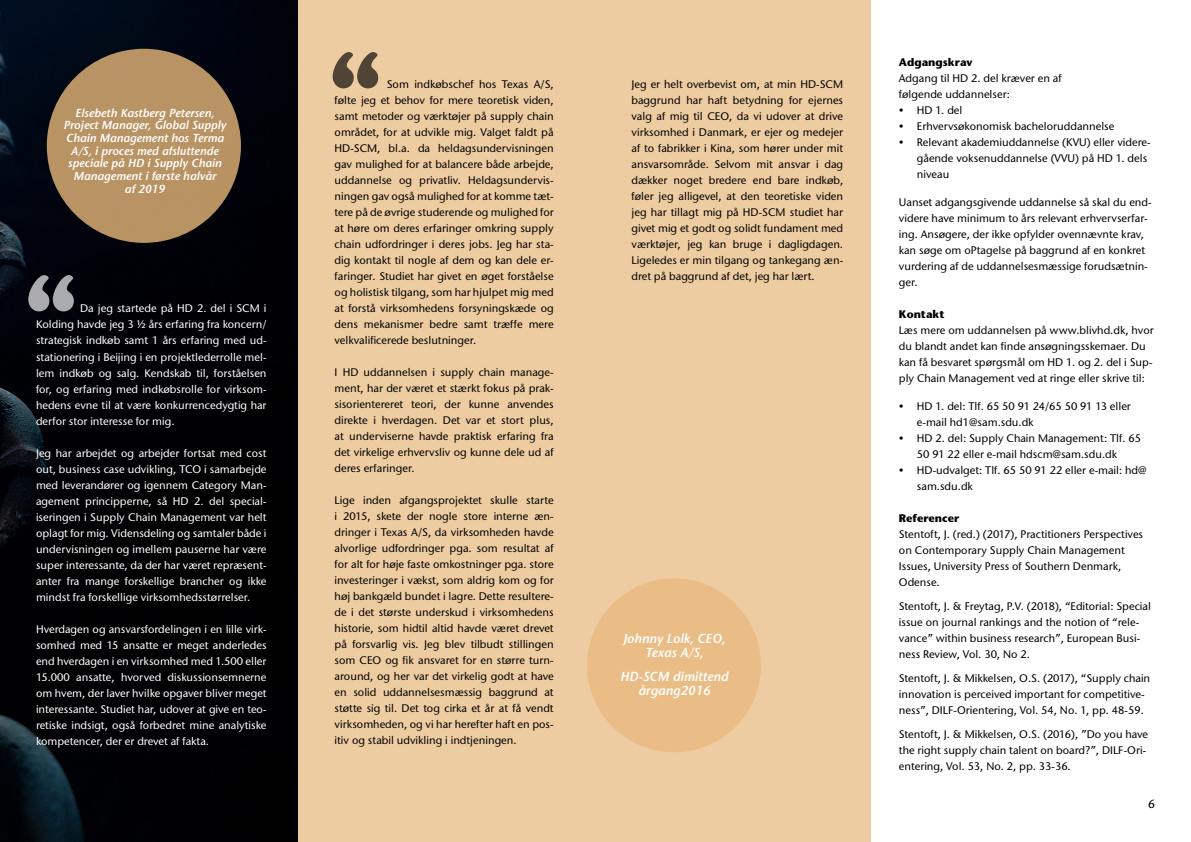
<style>
.page{position:relative;width:1191px;height:842px;background:#fff}
.page>*{position:absolute;margin:0;border:0;box-sizing:border-box;transform-origin:0 0}
.t1{font:90px "Cooper Black Std";color:#fff}
.t2{font:90px "Cooper Black Std";color:#000}
.t3{font:italic 600 13.1px/14.2px "Stone Sans";color:#fff;text-align:center}
.t4{font:12px "ITC Stone Sans";color:#000}
.t5{font:italic 600 11.7px/12.7px "Stone Sans";color:#fff;text-align:center}
.t6{font:11px/16px "ITC Stone Sans";color:#000}
.t7{font:11px/16px "ITC Stone Sans";color:#fff;text-align:justify}
.t8{font:700 11px "Stone Sans";color:#000}
</style>
<div class="page">
<img style="left:0;top:0;width:298px;height:842px">
<div style="left:298px;top:0;width:572px;height:842px;background:#eecca1"></div>
<div style="left:47px;top:49px;width:194px;height:194px;background:#b99363;border-radius:50%"></div>
<div style="left:587px;top:578px;width:174px;height:174px;background:#e9bd85;border-radius:50%"></div>
<p class="t5" style="left:63px;top:106px;width:164px">Elsebeth Kastberg Petersen,<br>Project Manager, Global Supply<br>Chain Management hos Terma<br>A/S, i proces med afsluttende speciale på HD i Supply Chain<br>Management i første halvår<br>af 2019</p>
<h1 class="t1" style="left:24px;top:254px;width:54px">“</h1>
<p class="t7" style="left:36px;top:301px;width:232px;text-indent:44px">Da jeg startede på HD 2. del i SCM i Kolding havde jeg 3 ½ års erfaring fra koncern/ strategisk indkøb samt 1 års erfaring med ud&shy;stationering i Beijing i en projektlederrolle mel&shy;lem indkøb og salg. Kendskab til, forståelsen for, og erfaring med indkøbsrolle for virksom&shy;hedens evne til at være konkurrencedygtig har derfor stor interesse for mig.</p>
<p class="t7" style="left:36px;top:445px;width:232px">Jeg har arbejdet og arbejder fortsat med cost out, business case udvikling, TCO i samarbejde med leverandører og igennem Category Man&shy;agement principperne, så HD 2. del special&shy;iseringen i Supply Chain Management var helt oplagt for mig. Vidensdeling og samtaler både i undervisningen og imellem pauserne har være super interessante, da der har været repræsent&shy;anter fra mange forskellige brancher og ikke mindst fra forskellige virksomhedsstørrelser.</p>
<p class="t7" style="left:36px;top:621px;width:232px">Hverdagen og ansvarsfordelingen i en lille virk&shy;somhed med 15 ansatte er meget anderledes end hverdagen i en virksomhed med 1.500 eller 15.000 ansatte, hvorved diskussionsemnerne om hvem, der laver hvilke opgaver bliver meget interessante. Studiet har, udover at give en teo&shy;retiske indsigt, også forbedret mine analytiske kompetencer, der er drevet af fakta.</p>
<h1 class="t2" style="left:329px;top:31px;width:54px">“</h1>
<p class="t6" style="left:334px;top:76px;width:221px;text-align:justify;text-indent:52px">Som indkøbschef hos Texas A/S, følte jeg et behov for mere teoretisk viden, samt metoder og værktøjer på supply chain området, for at udvikle mig. Valget faldt på HD-SCM, bl.a. da heldagsundervisningen gav mulighed for at balancere både arbejde, uddannelse og privatliv. Heldagsundervis&shy;ningen gav også mulighed for at komme tæt&shy;tere på de øvrige studerende og mulighed for at høre om deres erfaringer omkring supply chain udfordringer i deres jobs. Jeg har sta&shy;dig kontakt til nogle af dem og kan dele er&shy;faringer. Studiet har givet en øget forståelse og holistisk tilgang, som har hjulpet mig med at forstå virksomhedens forsyningskæde og dens mekanismer bedre samt træffe mere velkvalificerede beslutninger.</p>
<p class="t6" style="left:334px;top:364px;width:221px;text-align:justify">I HD uddannelsen i supply chain manage&shy;ment, har der været et stærkt fokus på prak&shy;sisorientereret teori, der kunne anvendes direkte i hverdagen. Det var et stort plus, at underviserne havde praktisk erfaring fra det virkelige erhvervsliv og kunne dele ud af deres erfaringer.</p>
<p class="t6" style="left:334px;top:492px;width:221px;text-align:justify">Lige inden afgangsprojektet skulle starte i 2015, skete der nogle store interne æn&shy;dringer i Texas A/S, da virksomheden havde alvorlige udfordringer pga. som resultat af for alt for høje faste omkostninger pga. store investeringer i vækst, som aldrig kom og for høj bankgæld bundet i lagre. Dette resultere&shy;de i det største underskud i virksomhedens historie, som hidtil altid havde været drevet på forsvarlig vis. Jeg blev tilbudt stillingen som CEO og fik ansvaret for en større turn&shy;around, og her var det virkelig godt at have en solid uddannelsesmæssig baggrund at støtte sig til. Det tog cirka et år at få vendt virksomheden, og vi har herefter haft en pos&shy;itiv og stabil udvikling i indtjeningen.</p>
<p class="t6" style="left:631px;top:76px;width:213px;text-align:justify">Jeg er helt overbevist om, at min HD-SCM baggrund har haft betydning for ejernes valg af mig til CEO, da vi udover at drive virksomhed i Danmark, er ejer og medejer af to fabrikker i Kina, som hører under mit ansvarsområde. Selvom mit ansvar i dag dækker noget bredere end bare indkøb, føler jeg alligevel, at den teoretiske viden jeg har tillagt mig på HD-SCM studiet har givet mig et godt og solidt fundament med værktøjer, jeg kan bruge i dagligdagen.<br>Ligeledes er min tilgang og tankegang æn&shy;dret på baggrund af det, jeg har lært.</p>
<p class="t3" style="left:623px;top:631px;width:104px">Johnny Lolk, CEO,<br>Texas A/S,</p>
<p class="t3" style="left:620px;top:669px;width:109px">HD-SCM dimittend årgang2016</p>
<p class="t8" style="left:899px;top:55px;width:75px">Adgangskrav</p>
<p class="t6" style="left:899px;top:70px;width:164px">Adgang til HD 2. del kræver en af følgende uddannelser:</p>
<p class="t6" style="left:899px;top:102px;width:65px">• HD 1. del</p>
<p class="t6" style="left:899px;top:118px;width:217px">• Erhvervsøkonomisk bacheloruddannelse</p>
<p class="t6" style="left:917px;top:134px;width:235px;text-indent:-18px">• Relevant akademiuddannelse (KVU) eller videre&shy;gående voksenuddannelse (VVU) på HD 1. dels niveau</p>
<p class="t6" style="left:899px;top:194px;width:254px">Uanset adgangsgivende uddannelse så skal du end&shy;videre have minimum to års relevant erhvervserfar&shy;ing. Ansøgere, der ikke opfylder ovennævnte krav, kan søge om oPtagelse på baggrund af en konkret vurdering af de uddannelsesmæssige forudsætnin&shy;ger.</p>
<p class="t8" style="left:899px;top:307px;width:47px">Kontakt</p>
<p class="t6" style="left:899px;top:322px;width:256px">Læs mere om uddannelsen på www.blivhd.dk, hvor du blandt andet kan finde ansøgningsskemaer. Du kan få besvaret spørgsmål om HD 1. og 2. del i Sup&shy;ply Chain Management ved at ringe eller skrive til:</p>
<p class="t6" style="left:917px;top:398px;width:215px;text-indent:-18px">• HD 1. del: Tlf. 65 50 91 24/65 50 91 13 eller e-mail hd1@sam.sdu.dk</p>
<p class="t6" style="left:899px;top:430px;width:244px;text-align:center">• HD 2. del: Supply Chain Management: Tlf. 65<br>50 91 22 eller e-mail hdscm@sam.sdu.dk</p>
<p class="t6" style="left:917px;top:462px;width:231px;text-indent:-18px">• HD-udvalget: Tlf. 65 50 91 22 eller e-mail: hd@ sam.sdu.dk</p>
<p class="t8" style="left:899px;top:511px;width:62px">Referencer</p>
<p class="t6" style="left:899px;top:526px;width:246px">Stentoft, J. (red.) (2017), Practitioners Perspectives on Contemporary Supply Chain Management Issues, University Press of Southern Denmark, Odense.</p>
<p class="t6" style="left:899px;top:598px;width:253px">Stentoft, J. &amp; Freytag, P.V. (2018), “Editorial: Special issue on journal rankings and the notion of “rele&shy;vance” within business research”, European Busi&shy;ness Review, Vol. 30, No 2.</p>
<p class="t6" style="left:899px;top:670px;width:253px">Stentoft, J. &amp; Mikkelsen, O.S. (2017), “Supply chain innovation is perceived important for competitive&shy;ness”, DILF-Orientering, Vol. 54, No. 1, pp. 48-59.</p>
<p class="t6" style="left:899px;top:726px;width:251px">Stentoft, J. &amp; Mikkelsen, O.S. (2016), ”Do you have the right supply chain talent on board?”, DILF-Ori&shy;entering, Vol. 53, No. 2, pp. 33-36.</p>
<p class="t4" style="left:1148px;top:797px;width:8px">6</p>
</div>
